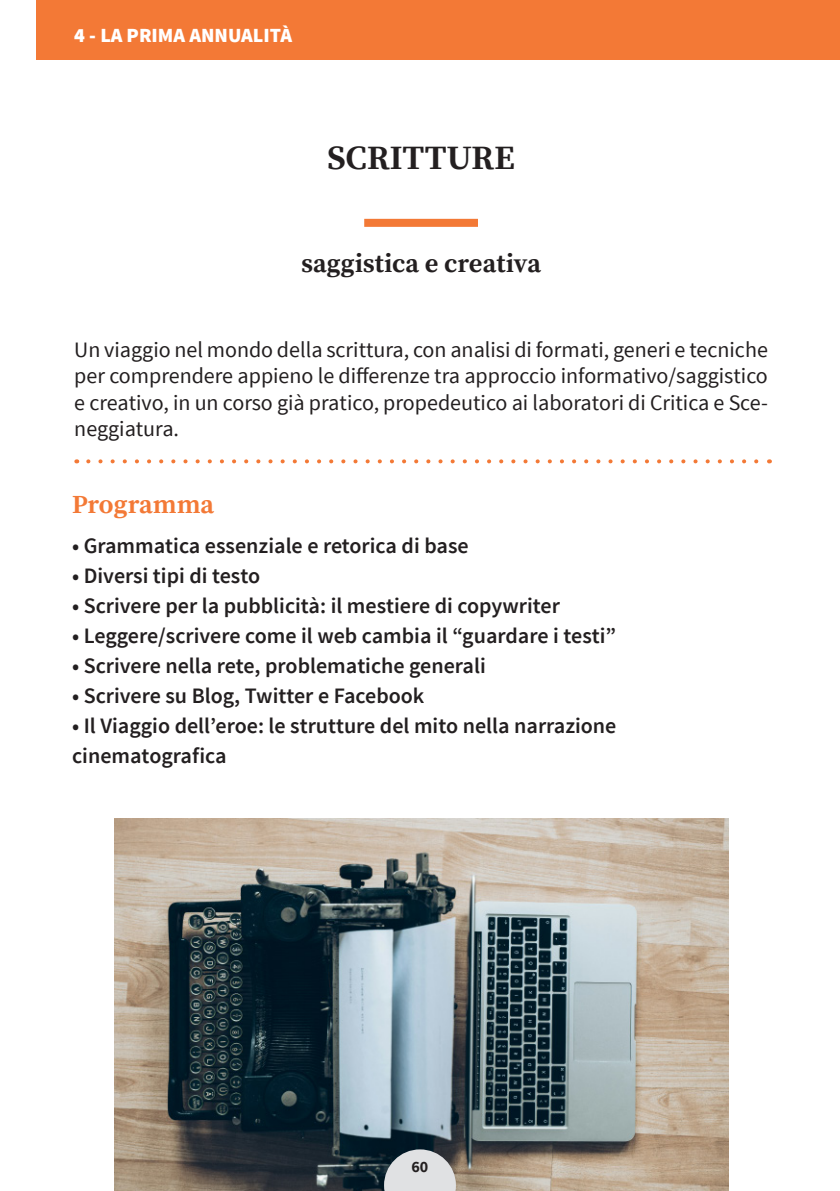
<style>
.page{position:relative;width:840px;height:1191px;background:#fff}
.page>*{position:absolute;margin:0;border:0;box-sizing:border-box;transform-origin:0 0}
.t1{font:700 34px "Source Serif Pro";color:#231f20}
.t2{font:700 26px "Source Serif Pro";color:#231f20}
.t3{font:700 26px "Source Serif Pro";letter-spacing:-.005em;color:#f37936}
.t4{font:600 22px/30px "Source Sans Pro";color:#231f20}
.t5{font:22px/26.4px "Source Sans Pro";color:#231f20;text-align:justify}
.t6{font:900 20px "Source Sans Pro";color:#fff}
.t7{font:700 16px "Source Sans Pro";color:#231f20}
</style>
<div class="page">
<div style="left:364px;top:219px;width:113px;height:8px;background:#f37936"></div>
<img style="left:114px;top:818px;width:614px;height:373px">
<div style="left:37px;top:0;width:802px;height:59px;background:#f37936"></div>
<svg style="left:88px;top:459px;width:671px;height:4px"></svg>
<svg style="left:384px;top:1149px;width:71px;height:42px;background:#bbbec1"></svg>
<p class="t6" style="left:74px;top:22px;width:219px">4 - LA PRIMA ANNUALITÀ</p>
<p class="t1" style="left:327px;top:138px;width:188px">SCRITTURE</p>
<p class="t2" style="left:301px;top:248px;width:241px">saggistica e creativa</p>
<p class="t5" style="left:74px;top:337px;width:694px">Un viaggio nel mondo della scrittura, con analisi di formati, generi e tecniche per comprendere appieno le differenze tra approccio informativo/saggistico e creativo, in un corso già pratico, propedeutico ai laboratori di Critica e Sce&shy;neggiatura.</p>
<p class="t3" style="left:72px;top:489px;width:143px">Programma</p>
<p class="t4" style="left:72px;top:531px;width:398px">• Grammatica essenziale e retorica di base</p>
<p class="t4" style="left:72px;top:561px;width:190px">• Diversi tipi di testo</p>
<p class="t4" style="left:72px;top:591px;width:489px">• Scrivere per la pubblicità: il mestiere di copywriter</p>
<p class="t4" style="left:72px;top:621px;width:545px">• Leggere/scrivere come il web cambia il “guardare i testi”</p>
<p class="t4" style="left:72px;top:651px;width:415px">• Scrivere nella rete, problematiche generali</p>
<p class="t4" style="left:72px;top:681px;width:354px">• Scrivere su Blog, Twitter e Facebook</p>
<p class="t4" style="left:72px;top:711px;width:545px">• Il Viaggio dell’eroe: le strutture del mito nella narrazione cinematografica</p>
<p class="t7" style="left:411px;top:1156px;width:18px">60</p>
</div>
